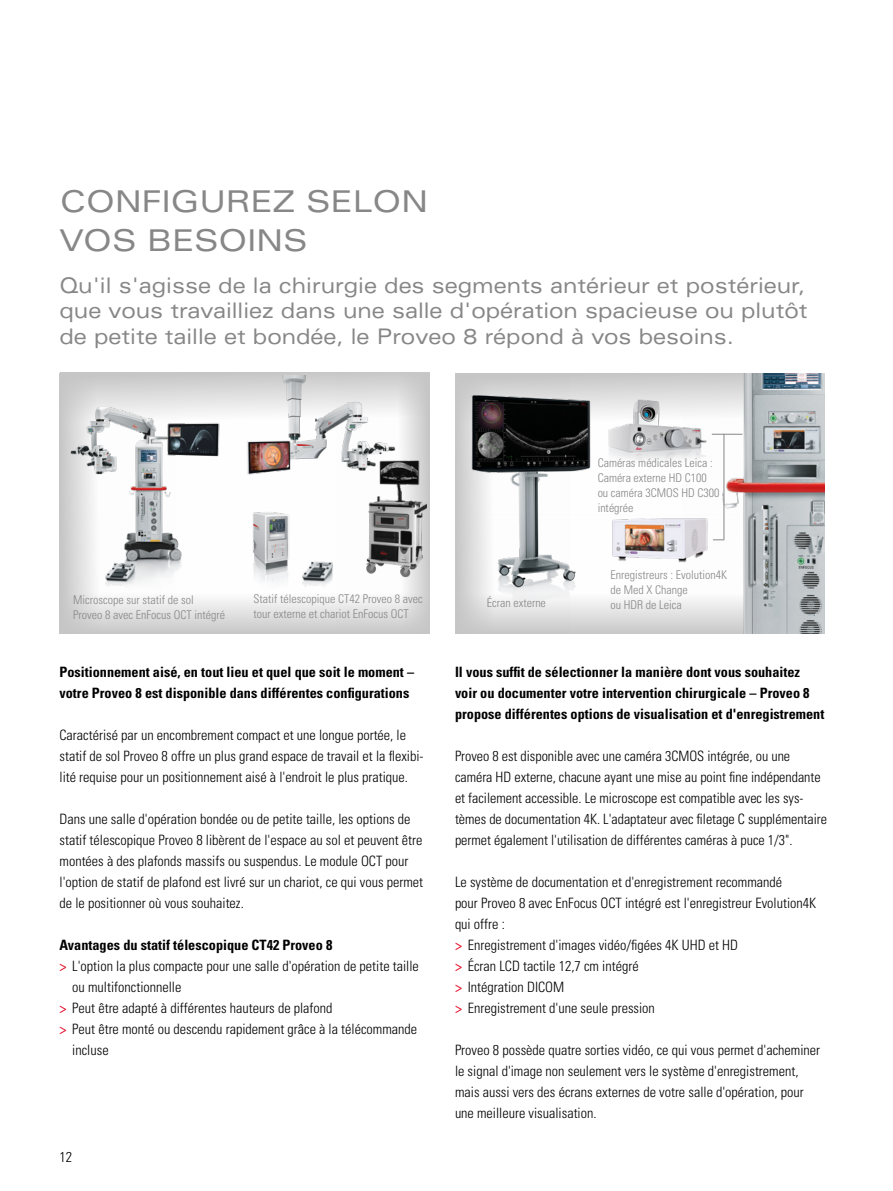
<style>
.page{position:relative;width:893px;height:1191px;background:#fff}
.page>*{position:absolute;margin:0;border:0;box-sizing:border-box;transform-origin:0 0}
.t1{font:expanded 30px/39px "Univers LT Std";color:#878787}
.t2{font:expanded 21.45px/25.5px "Univers LT Std";color:#878787;text-align:justify;scale:.91 1}
.t3{font:300 condensed 14.25px/21px "Univers LT Std";color:#000}
.t4{font:700 condensed 14.25px/21px "Univers LT Std";color:#000}
.t5{font:300 condensed 12px/15px "Univers LT Std";color:#878787}
.s1{font-weight:400;color:#e40521}
</style>
<div class="page">
<svg style="left:570px;top:599px;width:149px;height:35px;background:#dcdcdc"></svg>
<svg style="left:608px;top:373px;width:111px;height:25px;background:#d4d4d4"></svg>
<svg style="left:60px;top:372px;width:369px;height:142px"></svg>
<svg style="left:60px;top:514px;width:276px;height:119px"></svg>
<img style="left:292px;top:558px;width:44px;height:30px">
<img style="left:612px;top:518px;width:107px;height:45px">
<img style="left:70px;top:395px;width:167px;height:201px">
<img style="left:250px;top:509px;width:41px;height:89px">
<svg style="left:336px;top:373px;width:93px;height:261px"></svg>
<div style="left:455px;top:373px;width:115px;height:261px;background:#c6c6c6"></div>
<img style="left:608px;top:398px;width:111px;height:63px">
<img style="left:719px;top:373px;width:106px;height:261px">
<hr style="left:712px;top:434px;width:30px;height:1px;background:#878787">
<hr style="left:724px;top:434px;width:1px;height:106px;background:#878787">
<img style="left:240px;top:375px;width:159px;height:110px">
<img style="left:462px;top:373px;width:146px;height:250px">
<img style="left:364px;top:418px;width:62px;height:192px">
<h1 class="t1" style="left:60px;top:182px;width:370px">CONFIGUREZ SELON<br>VOS BESOINS</h1>
<h2 class="t2" style="left:60px;top:272px;width:823px">Qu'il s'agisse de la chirurgie des segments antérieur et postérieur, que vous travailliez dans une salle d'opération spacieuse ou plutôt de petite taille et bondée, le Proveo 8 répond à vos besoins.</h2>
<p class="t5" style="left:598px;top:455px;width:123px">Caméras médicales Leica :<br>Caméra externe HD C100 ou caméra 3CMOS HD C300 intégrée</p>
<p class="t5" style="left:611px;top:567px;width:118px">Enregistreurs : Evolution4K de Med X Change</p>
<p class="t5" style="left:253px;top:591px;width:171px">Statif télescopique CT42 Proveo 8 avec tour externe et chariot EnFocus OCT</p>
<p class="t5" style="left:73px;top:592px;width:122px">Microscope sur statif de sol</p>
<p class="t5" style="left:611px;top:597px;width:73px">ou HDR de Leica</p>
<p class="t5" style="left:73px;top:607px;width:153px">Proveo 8 avec EnFocus OCT intégré</p>
<p class="t5" style="left:487px;top:595px;width:61px">Écran externe</p>
<p class="t4" style="left:60px;top:661px;width:356px">Positionnement aisé, en tout lieu et quel que soit le moment – votre Proveo 8 est disponible dans différentes configurations</p>
<p class="t3" style="left:60px;top:724px;width:365px">Caractérisé par un encombrement compact et une longue portée, le statif de sol Proveo 8 offre un plus grand espace de travail et la flexibi&shy;lité requise pour un positionnement aisé à l'endroit le plus pratique.</p>
<p class="t3" style="left:60px;top:808px;width:365px">Dans une salle d'opération bondée ou de petite taille, les options de statif télescopique Proveo 8 libèrent de l'espace au sol et peuvent être montées à des plafonds massifs ou suspendus. Le module OCT pour l'option de statif de plafond est livré sur un chariot, ce qui vous permet de le positionner où vous souhaitez.</p>
<p class="t4" style="left:60px;top:934px;width:274px">Avantages du statif télescopique CT42 Proveo 8</p>
<p class="t3" style="left:60px;top:955px;width:361px"><span class="s1">&gt;</span> L'option la plus compacte pour une salle d'opération de petite taille</p>
<p class="t3" style="left:72px;top:976px;width:111px">ou multifonctionnelle</p>
<p class="t3" style="left:60px;top:997px;width:275px"><span class="s1">&gt;</span> Peut être adapté à différentes hauteurs de plafond</p>
<p class="t3" style="left:60px;top:1018px;width:359px"><span class="s1">&gt;</span> Peut être monté ou descendu rapidement grâce à la télécommande</p>
<p class="t3" style="left:72px;top:1039px;width:38px">incluse</p>
<p class="t3" style="left:60px;top:1146px;width:14px">12</p>
<p class="t4" style="left:455px;top:661px;width:371px">Il vous suffit de sélectionner la manière dont vous souhaitez voir ou documenter votre intervention chirurgicale – Proveo 8 propose différentes options de visualisation et d'enregistrement</p>
<p class="t3" style="left:455px;top:745px;width:374px">Proveo 8 est disponible avec une caméra 3CMOS intégrée, ou une caméra HD externe, chacune ayant une mise au point fine indépendante et facilement accessible. Le microscope est compatible avec les sys&shy;tèmes de documentation 4K. L'adaptateur avec filetage C supplémentaire permet également l'utilisation de différentes caméras à puce 1/3".</p>
<p class="t3" style="left:455px;top:871px;width:363px">Le système de documentation et d'enregistrement recommandé<br>pour Proveo 8 avec EnFocus OCT intégré est l'enregistreur Evolution4K qui offre :<br><span class="s1">&gt;</span> Enregistrement d'images vidéo/figées 4K UHD et HD<br><span class="s1">&gt;</span> Écran LCD tactile 12,7 cm intégré<br><span class="s1">&gt;</span> Intégration DICOM<br><span class="s1">&gt;</span> Enregistrement d'une seule pression</p>
<p class="t3" style="left:455px;top:1039px;width:367px">Proveo 8 possède quatre sorties vidéo, ce qui vous permet d'acheminer le signal d'image non seulement vers le système d'enregistrement, mais aussi vers des écrans externes de votre salle d'opération, pour une meilleure visualisation.</p>
</div>
